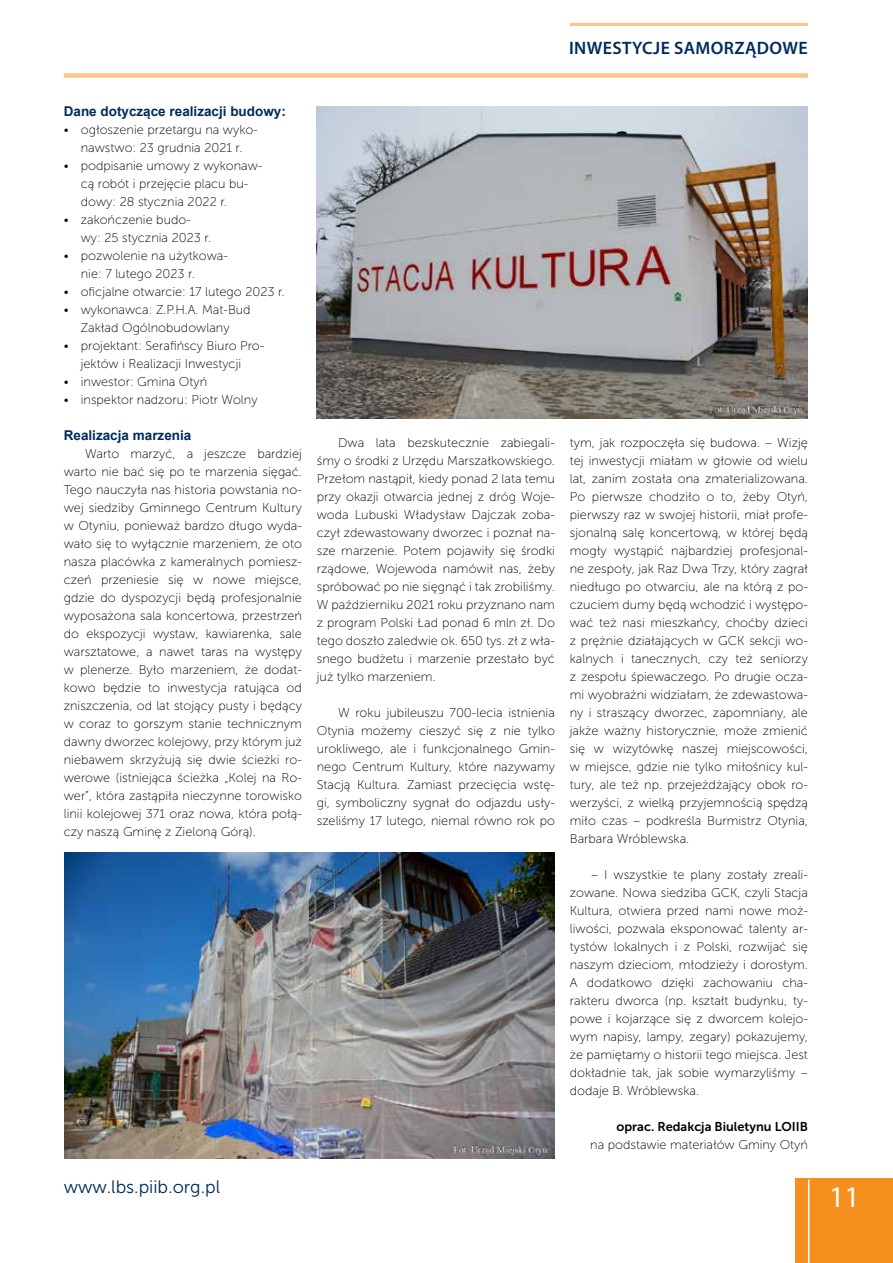
<style>
.page{position:relative;width:893px;height:1263px;background:#fff}
.page>*{position:absolute;margin:0;border:0;box-sizing:border-box;transform-origin:0 0}
.t1{font:30px "Myriad Pro";color:#fff}
.t2{font:600 18px "Myriad Pro";letter-spacing:.02em;color:#002b5c}
.t3{font:18px "Museo Sans 300";color:#002b5c}
.t4{font:700 13.5px "Arial";color:#002b5c}
.t5{font:12.75px/18px "Museo Sans 100";color:#000;text-align:justify}
.t6{font:12.75px "Museo Sans 700";color:#000}
</style>
<div class="page">
<div style="left:795px;top:1178px;width:98px;height:85px;background:#f78f1e"></div>
<hr style="left:808px;top:1179px;width:1px;height:84px;background:#fff">
<hr style="left:570px;top:23px;width:238px;height:3px;background:#fdc388">
<div style="left:64px;top:73px;width:744px;height:5px;background:#fdc388"></div>
<img style="left:317px;top:106px;width:491px;height:313px">
<img style="left:65px;top:853px;width:490px;height:306px">
<h2 class="t2" style="left:569px;top:36px;width:18px">INWES</h2>
<h2 class="t2" style="left:622px;top:36px;width:101px">TYCJE SAMORZ</h2>
<h2 class="t2" style="left:745px;top:36px;width:38px">ĄDOWE</h2>
<p class="t4" style="left:64px;top:102px;width:224px">Dane dotyczące realizacji budowy:</p>
<p class="t5" style="left:64px;top:121px;width:196px;text-align:center">• ogłoszenie przetargu na wyko&shy;nawstwo: 23 grudnia 2021 r.</p>
<p class="t5" style="left:81px;top:157px;width:183px;text-align:left;text-indent:-17px">• podpisanie umowy z wykonaw&shy;cą robót i przejęcie placu bu&shy;dowy: 28 stycznia 2022 r.</p>
<p class="t5" style="left:81px;top:211px;width:132px;text-indent:-17px">• zakończenie budo&shy;wy: 25 stycznia 2023 r.</p>
<p class="t5" style="left:81px;top:247px;width:149px;text-indent:-17px">• pozwolenie na użytkowa&shy;nie: 7 lutego 2023 r.</p>
<p class="t5" style="left:64px;top:283px;width:223px">• oficjalne otwarcie: 17 lutego 2023 r.</p>
<p class="t5" style="left:64px;top:301px;width:188px;text-align:center">• wykonawca: Z.P.H.A. Mat-Bud<br>Zakład Ogólnobudowlany</p>
<p class="t5" style="left:64px;top:337px;width:202px;text-align:center">• projektant: Serafińscy Biuro Pro&shy;jektów i Realizacji Inwestycji</p>
<p class="t5" style="left:64px;top:373px;width:145px">• inwestor: Gmina Otyń</p>
<p class="t5" style="left:64px;top:391px;width:195px">• inspektor nadzoru: Piotr Wolny</p>
<p class="t4" style="left:64px;top:426px;width:129px">Realizacja marzenia</p>
<p class="t5" style="left:64px;top:445px;width:240px;text-indent:21px">Warto marzyć, a jeszcze bardziej warto nie bać się po te marzenia sięgać.<br>Tego nauczyła nas historia powstania no&shy;wej siedziby Gminnego Centrum Kultury w Otyniu, ponieważ bardzo długo wyda&shy;wało się to wyłącznie marzeniem, że oto nasza placówka z kameralnych pomiesz&shy;czeń przeniesie się w nowe miejsce, gdzie do dyspozycji będą profesjonalnie wyposażona sala koncertowa, przestrzeń do ekspozycji wystaw, kawiarenka, sale warsztatowe, a nawet taras na występy w plenerze. Było marzeniem, że dodat&shy;kowo będzie to inwestycja ratująca od zniszczenia, od lat stojący pusty i będący w coraz to gorszym stanie technicznym dawny dworzec kolejowy, przy którym już niebawem skrzyżują się dwie ścieżki ro&shy;werowe (istniejąca ścieżka „Kolej na Ro&shy;wer”, która zastąpiła nieczynne torowisko linii kolejowej 371 oraz nowa, która połą&shy;czy naszą Gminę z Zieloną Górą).</p>
<p class="t5" style="left:317px;top:434px;width:240px;text-indent:21px">Dwa lata bezskutecznie zabiegali&shy;śmy o środki z Urzędu Marszałkowskiego.<br>Przełom nastąpił, kiedy ponad 2 lata temu przy okazji otwarcia jednej z dróg Woje&shy;woda Lubuski Władysław Dajczak zoba&shy;czył zdewastowany dworzec i poznał na&shy;sze marzenie. Potem pojawiły się środki rządowe, Wojewoda namówił nas, żeby spróbować po nie sięgnąć i tak zrobiliśmy.<br>W październiku 2021 roku przyznano nam z program Polski Ład ponad 6 mln zł. Do tego doszło zaledwie ok. 650 tys. zł z wła&shy;snego budżetu i marzenie przestało być już tylko marzeniem.</p>
<p class="t5" style="left:317px;top:704px;width:240px;text-indent:21px">W roku jubileuszu 700-lecia istnienia Otynia możemy cieszyć się z nie tylko urokliwego, ale i funkcjonalnego Gmin&shy;nego Centrum Kultury, które nazywamy Stacją Kultura. Zamiast przecięcia wstę&shy;gi, symboliczny sygnał do odjazdu usły&shy;szeliśmy 17 lutego, niemal równo rok po</p>
<p class="t5" style="left:570px;top:434px;width:240px">tym, jak rozpoczęła się budowa. – Wizję tej inwestycji miałam w głowie od wielu lat, zanim została ona zmaterializowana.<br>Po pierwsze chodziło o to, żeby Otyń, pierwszy raz w swojej historii, miał profe&shy;sjonalną salę koncertową, w której będą mogły wystąpić najbardziej profesjonal&shy;ne zespoły, jak Raz Dwa Trzy, który zagrał niedługo po otwarciu, ale na którą z po&shy;czuciem dumy będą wchodzić i występo&shy;wać też nasi mieszkańcy, choćby dzieci z prężnie działających w GCK sekcji wo&shy;kalnych i tanecznych, czy też seniorzy z zespołu śpiewaczego. Po drugie ocza&shy;mi wyobraźni widziałam, że zdewastowa&shy;ny i straszący dworzec, zapomniany, ale jakże ważny historycznie, może zmienić się w wizytówkę naszej miejscowości, w miejsce, gdzie nie tylko miłośnicy kul&shy;tury, ale też np. przejeżdżający obok ro&shy;werzyści, z wielką przyjemnością spędzą miło czas – podkreśla Burmistrz Otynia, Barbara Wróblewska.</p>
<p class="t5" style="left:570px;top:866px;width:240px;text-indent:21px">– I wszystkie te plany zostały zreali&shy;zowane. Nowa siedziba GCK, czyli Stacja Kultura, otwiera przed nami nowe moż&shy;liwości, pozwala eksponować talenty ar&shy;tystów lokalnych i z Polski, rozwijać się naszym dzieciom, młodzieży i dorosłym.<br>A dodatkowo dzięki zachowaniu cha&shy;rakteru dworca (np. kształt budynku, ty&shy;powe i kojarzące się z dworcem kolejo&shy;wym napisy, lampy, zegary) pokazujemy, że pamiętamy o historii tego miejsca. Jest dokładnie tak, jak sobie wymarzyliśmy – dodaje B. Wróblewska.</p>
<p class="t6" style="left:616px;top:1119px;width:193px">oprac. Redakcja Biuletynu LOIIB</p>
<p class="t5" style="left:590px;top:1136px;width:219px">na podstawie materiałów Gminy Otyń</p>
<h2 class="t3" style="left:64px;top:1177px;width:158px">www.lbs.piib.org.pl</h2>
<h1 class="t1" style="left:829px;top:1179px;width:32px">11</h1>
</div>
